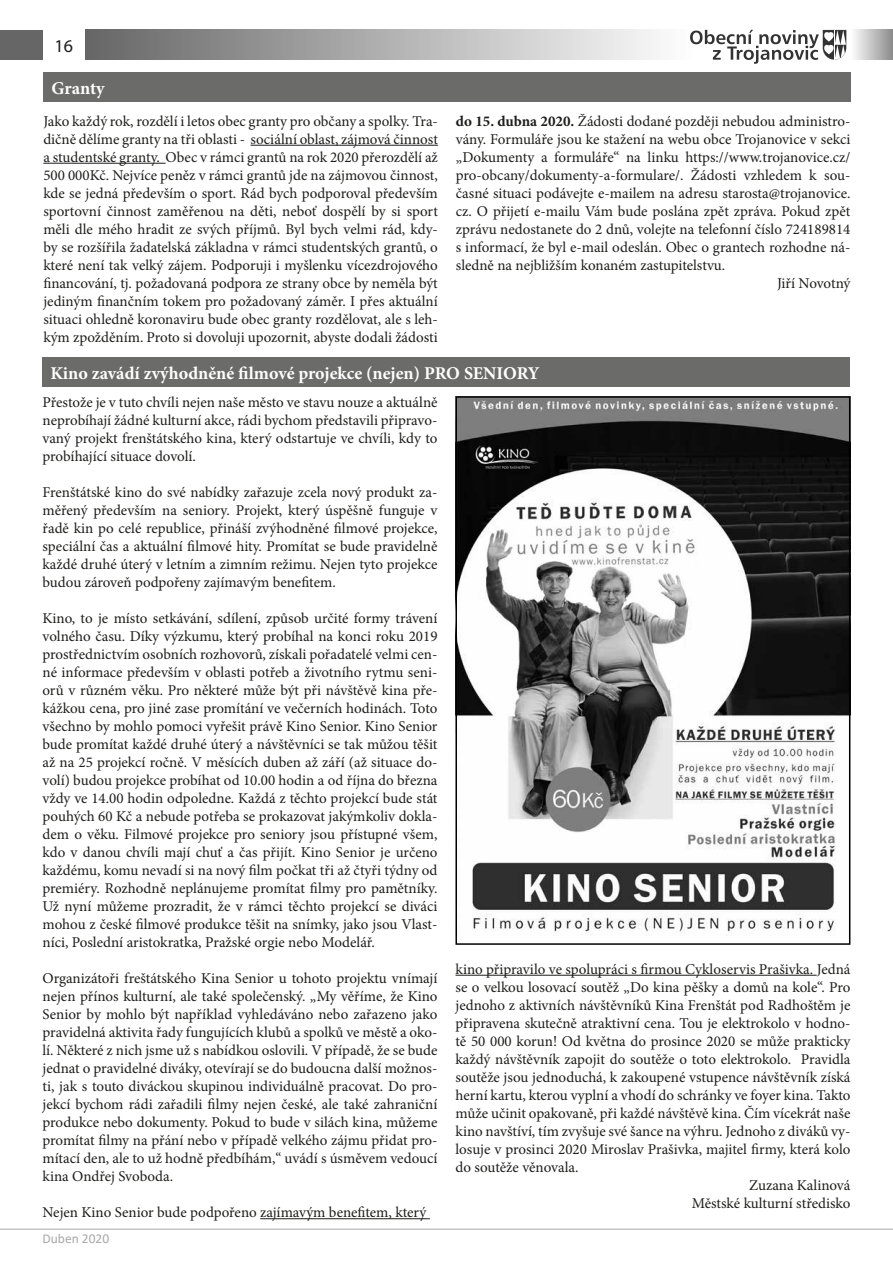
<style>
.page{position:relative;width:893px;height:1263px;background:#fff}
.page>*{position:absolute;margin:0;border:0;box-sizing:border-box;transform-origin:0 0}
.t1{font:700 18px "Minion Pro";color:#fff}
.t2{font:18px "Myriad Pro";color:#1d1d1b}
.t3{font:15px/18px "Minion Pro";color:#1d1d1b;text-align:justify}
.t4{font:13.5px "Calibri";color:#a8a8a8}
.s1{font-weight:700}
</style>
<div class="page">
<div style="left:0;top:30px;width:43px;height:30px;background:#666"></div>
<div style="left:85px;top:30px;width:608px;height:30px;background:linear-gradient(to right,#666,#fefefe)"></div>
<div style="left:850px;top:30px;width:43px;height:30px;background:linear-gradient(to right,#fff,#8c8c8c)"></div>
<svg style="left:690px;top:30px;width:156px;height:34px"></svg>
<hr style="left:0;top:1229px;width:893px;height:1px;background:#a8a8a8">
<div style="left:43px;top:357px;width:807px;height:30px;background:#6b6b6a"></div>
<hr style="left:260px;top:1218px;width:170px;height:1px;background:#1d1d1b">
<hr style="left:455px;top:975px;width:362px;height:1px;background:#1d1d1b">
<img style="left:458px;top:399px;width:389px;height:537px">
<div style="left:455px;top:396px;width:395px;height:549px;border:2px solid #000"></div>
<div style="left:43px;top:72px;width:807px;height:30px;background:#6b6b6a"></div>
<hr style="left:251px;top:145px;width:187px;height:1px;background:#1d1d1b">
<hr style="left:43px;top:163px;width:123px;height:1px;background:#1d1d1b">
<p class="t2" style="left:55px;top:35px;width:20px">16</p>
<p class="t1" style="left:51px;top:75px;width:55px">Granty</p>
<p class="t3" style="left:43px;top:112px;width:396px">Jako každý rok, rozdělí i letos obec granty pro občany a spolky. Tra&shy;dičně dělíme granty na tři oblasti - sociální oblast, zájmová činnost a studentské granty. Obec v rámci grantů na rok 2020 přerozdělí až 500 000Kč. Nejvíce peněz v rámci grantů jde na zájmovou činnost, kde se jedná především o sport. Rád bych podporoval především sportovní činnost zaměřenou na děti, neboť dospělí by si sport měli dle mého hradit ze svých příjmů. Byl bych velmi rád, kdy&shy;by se rozšířila žadatelská základna v rámci studentských grantů, o které není tak velký zájem. Podporuji i myšlenku vícezdrojového financování, tj. požadovaná podpora ze strany obce by neměla být jediným finančním tokem pro požadovaný záměr. I přes aktuální situaci ohledně koronaviru bude obec granty rozdělovat, ale s leh&shy;kým zpožděním. Proto si dovoluji upozornit, abyste dodali žádosti</p>
<p class="t3" style="left:456px;top:112px;width:396px"><span class="s1">do 15. dubna 2020.</span> Žádosti dodané později nebudou administro-</p>
<p class="t3" style="left:456px;top:130px;width:396px">vány. Formuláře jsou ke stažení na webu obce Trojanovice v sekci</p>
<p class="t3" style="left:456px;top:148px;width:396px">„Dokumenty a formuláře“ na linku https://www.trojanovice.cz/</p>
<p class="t3" style="left:456px;top:166px;width:396px">pro-obcany/dokumenty-a-formulare/. Žádosti vzhledem k sou-</p>
<p class="t3" style="left:456px;top:184px;width:396px">časné situaci podávejte e-mailem na adresu starosta@trojanovice.</p>
<p class="t3" style="left:456px;top:202px;width:396px">cz. O přijetí e-mailu Vám bude poslána zpět zpráva. Pokud zpět</p>
<p class="t3" style="left:456px;top:220px;width:396px">zprávu nedostanete do 2 dnů, volejte na telefonní číslo 724189814</p>
<p class="t3" style="left:456px;top:238px;width:396px">s informací, že byl e-mail odeslán. Obec o grantech rozhodne ná-</p>
<p class="t3" style="left:456px;top:256px;width:271px">sledně na nejbližším konaném zastupitelstvu.</p>
<p class="t3" style="left:777px;top:274px;width:75px">Jiří Novotný</p>
<p class="t1" style="left:50px;top:360px;width:491px">Kino zavádí zvýhodněné filmové projekce (nejen) PRO SENIORY</p>
<p class="t3" style="left:43px;top:393px;width:396px">Přestože je v tuto chvíli nejen naše město ve stavu nouze a aktuálně neprobíhají žádné kulturní akce, rádi bychom představili připravo&shy;vaný projekt frenštátského kina, který odstartuje ve chvíli, kdy to probíhající situace dovolí.</p>
<p class="t3" style="left:43px;top:483px;width:396px">Frenštátské kino do své nabídky zařazuje zcela nový produkt za&shy;měřený především na seniory. Projekt, který úspěšně funguje v řadě kin po celé republice, přináší zvýhodněné filmové projekce, speciální čas a aktuální filmové hity. Promítat se bude pravidelně každé druhé úterý v letním a zimním režimu. Nejen tyto projekce budou zároveň podpořeny zajímavým benefitem.</p>
<p class="t3" style="left:43px;top:609px;width:397px">Kino, to je místo setkávání, sdílení, způsob určité formy trávení volného času. Díky výzkumu, který probíhal na konci roku 2019 prostřednictvím osobních rozhovorů, získali pořadatelé velmi cen&shy;né informace především v oblasti potřeb a životního rytmu seni&shy;orů v různém věku. Pro některé může být při návštěvě kina pře&shy;kážkou cena, pro jiné zase promítání ve večerních hodinách. Toto všechno by mohlo pomoci vyřešit právě Kino Senior. Kino Senior bude promítat každé druhé úterý a návštěvníci se tak můžou těšit až na 25 projekcí ročně. V měsících duben až září (až situace do&shy;volí) budou projekce probíhat od 10.00 hodin a od října do března vždy ve 14.00 hodin odpoledne. Každá z těchto projekcí bude stát pouhých 60 Kč a nebude potřeba se prokazovat jakýmkoliv dokla&shy;dem o věku. Filmové projekce pro seniory jsou přístupné všem, kdo v danou chvíli mají chuť a čas přijít. Kino Senior je určeno každému, komu nevadí si na nový film počkat tři až čtyři týdny od premiéry. Rozhodně neplánujeme promítat filmy pro pamětníky.<br>Už nyní můžeme prozradit, že v rámci těchto projekcí se diváci mohou z české filmové produkce těšit na snímky, jako jsou Vlast&shy;níci, Poslední aristokratka, Pražské orgie nebo Modelář.</p>
<p class="t3" style="left:43px;top:969px;width:397px">Organizátoři freštátského Kina Senior u tohoto projektu vnímají nejen přínos kulturní, ale také společenský. „My věříme, že Kino Senior by mohlo být například vyhledáváno nebo zařazeno jako pravidelná aktivita řady fungujících klubů a spolků ve městě a oko&shy;lí. Některé z nich jsme už s nabídkou oslovili. V případě, že se bude jednat o pravidelné diváky, otevírají se do budoucna další možnos&shy;ti, jak s touto diváckou skupinou individuálně pracovat. Do pro&shy;jekcí bychom rádi zařadili filmy nejen české, ale také zahraniční produkce nebo dokumenty. Pokud to bude v silách kina, můžeme promítat filmy na přání nebo v případě velkého zájmu přidat pro&shy;mítací den, ale to už hodně předbíhám,“ uvádí s úsměvem vedoucí kina Ondřej Svoboda.</p>
<p class="t3" style="left:43px;top:1203px;width:385px">Nejen Kino Senior bude podpořeno zajímavým benefitem, který</p>
<p class="t3" style="left:455px;top:960px;width:396px">kino připravilo ve spolupráci s firmou Cykloservis Prašivka. Jedná</p>
<p class="t3" style="left:455px;top:978px;width:396px">se o velkou losovací soutěž „Do kina pěšky a domů na kole“. Pro</p>
<p class="t3" style="left:455px;top:996px;width:396px">jednoho z aktivních návštěvníků Kina Frenštát pod Radhoštěm je</p>
<p class="t3" style="left:455px;top:1014px;width:396px">připravena skutečně atraktivní cena. Tou je elektrokolo v hodno-</p>
<p class="t3" style="left:455px;top:1032px;width:396px">tě 50 000 korun! Od května do prosince 2020 se může prakticky</p>
<p class="t3" style="left:455px;top:1050px;width:396px">každý návštěvník zapojit do soutěže o toto elektrokolo. Pravidla</p>
<p class="t3" style="left:455px;top:1068px;width:396px">soutěže jsou jednoduchá, k zakoupené vstupence návštěvník získá</p>
<p class="t3" style="left:455px;top:1086px;width:396px">herní kartu, kterou vyplní a vhodí do schránky ve foyer kina. Takto</p>
<p class="t3" style="left:455px;top:1104px;width:396px">může učinit opakovaně, při každé návštěvě kina. Čím vícekrát naše</p>
<p class="t3" style="left:455px;top:1122px;width:396px">kino navštíví, tím zvyšuje své šance na výhru. Jednoho z diváků vy-</p>
<p class="t3" style="left:455px;top:1140px;width:396px">losuje v prosinci 2020 Miroslav Prašivka, majitel firmy, která kolo</p>
<p class="t3" style="left:455px;top:1158px;width:125px">do soutěže věnovala.</p>
<p class="t3" style="left:749px;top:1176px;width:103px">Zuzana Kalinová</p>
<p class="t3" style="left:692px;top:1194px;width:160px">Městské kulturní středisko</p>
<p class="t4" style="left:43px;top:1229px;width:68px">Duben 2020</p>
</div>
